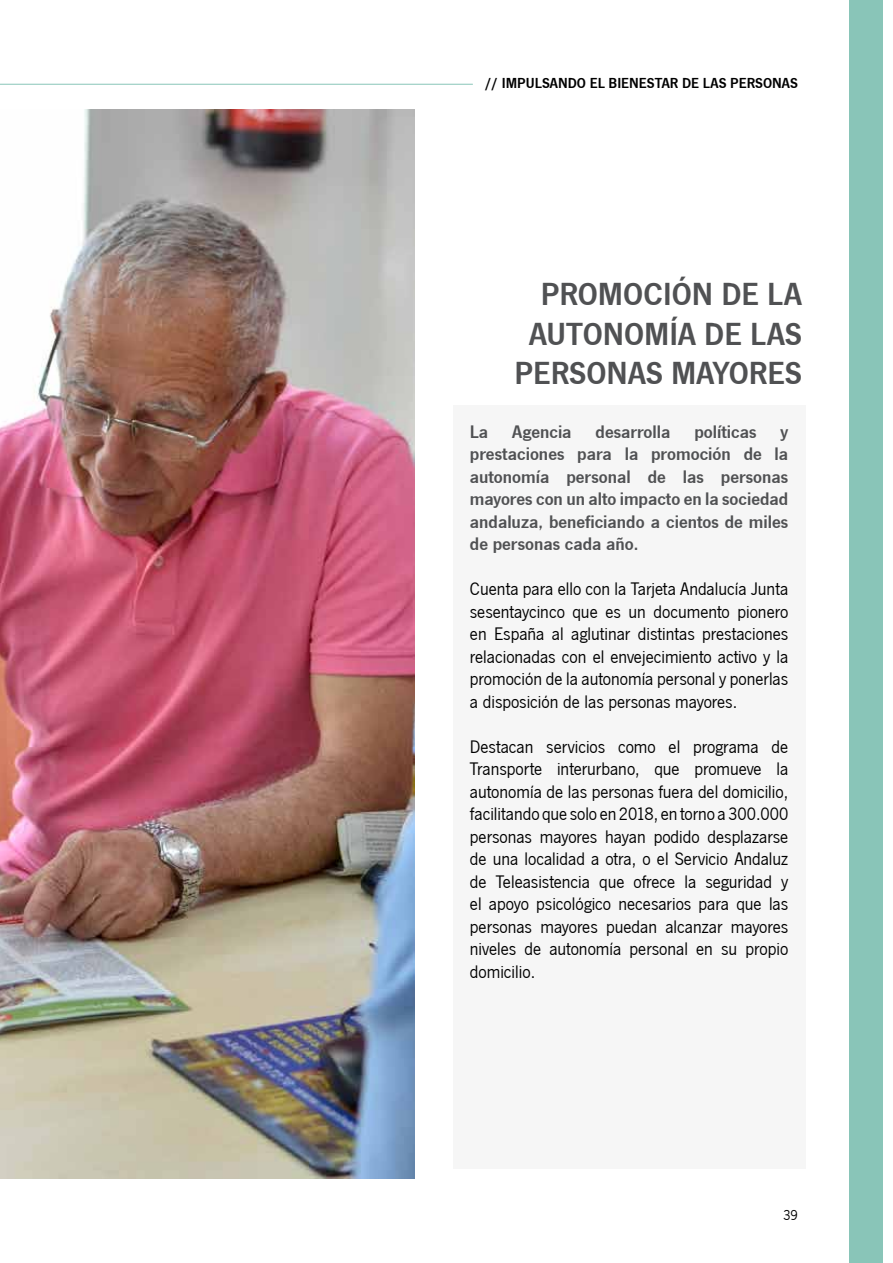
<style>
.page{position:relative;width:893px;height:1263px;background:#fff}
.page>*{position:absolute;margin:0;border:0;box-sizing:border-box;transform-origin:0 0}
.t1{font:33px/39.6px "News Got T Dem";color:#505153;text-align:right}
.t2{font:18.75px/22.5px "News Got T";color:#000;text-align:justify}
.t3{font:18.75px/22.5px "News Got T Dem";color:#505153;text-align:justify}
.t4{font:15px "News Got T Dem";color:#000}
.t5{font:15px "News Got T";color:#000}
</style>
<div class="page">
<hr style="left:0;top:84px;width:473px;height:1px;background:#89c5b8">
<div style="left:453px;top:405px;width:352px;height:763px;background:#f6f6f6"></div>
<div style="left:849px;top:0;width:34px;height:1263px;background:#89c5b8"></div>
<img style="left:0;top:110px;width:415px;height:1068px">
<p class="t4" style="left:485px;top:73px;width:314px">// IMPULSANDO EL BIENESTAR DE LAS PERSONAS</p>
<h1 class="t1" style="left:514px;top:273px;width:289px">PROMOCIÓN DE LA<br>AUTONOMÍA DE LAS<br>PERSONAS MAYORES</h1>
<p class="t3" style="left:470px;top:419px;width:20px">La</p>
<p class="t3" style="left:512px;top:419px;width:61px">Agencia</p>
<p class="t3" style="left:596px;top:419px;width:76px">desarrolla</p>
<p class="t3" style="left:694px;top:419px;width:64px">políticas</p>
<p class="t3" style="left:470px;top:419px;width:320px;text-indent:311px">y prestaciones para la promoción de la autonomía personal de las personas mayores con un alto impacto en la sociedad andaluza, beneficiando a cientos de miles de personas cada año.</p>
<p class="t2" style="left:470px;top:577px;width:320px">Cuenta para ello con la Tarjeta Andalucía Junta sesentaycinco que es un documento pionero en España al aglutinar distintas prestaciones relacionadas con el envejecimiento activo y la promoción de la autonomía personal y ponerlas a disposición de las personas mayores.</p>
<p class="t2" style="left:470px;top:734px;width:320px">Destacan servicios como el programa de Transporte interurbano, que promueve la autonomía de las personas fuera del domicilio, facilitando que solo en 2018, en torno a 300.000 personas mayores hayan podido desplazarse de una localidad a otra, o el Servicio Andaluz de Teleasistencia que ofrece la seguridad y el apoyo psicológico necesarios para que las personas mayores puedan alcanzar mayores niveles de autonomía personal en su propio domicilio.</p>
<p class="t5" style="left:783px;top:1205px;width:16px">39</p>
</div>
